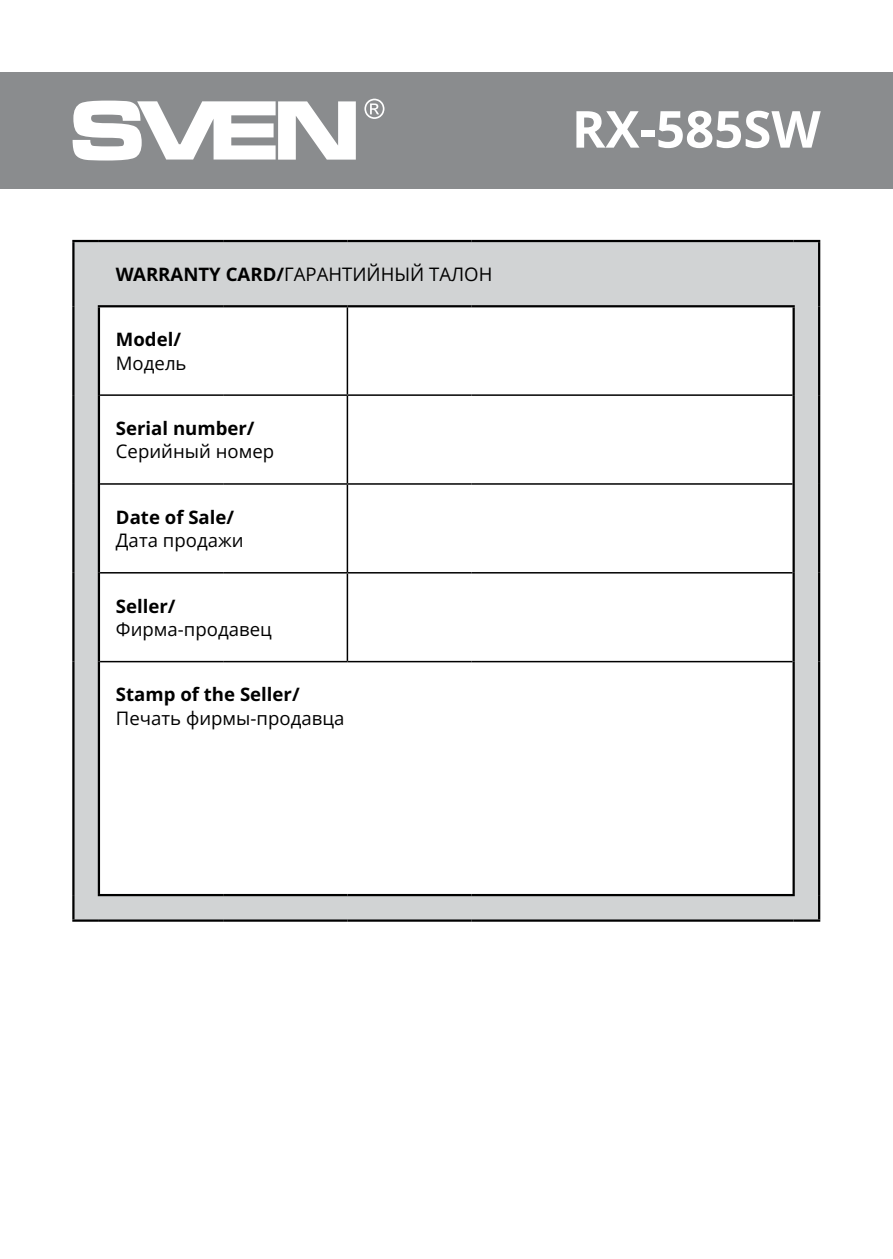
<style>
.page{position:relative;width:893px;height:1259px;background:#fff}
.page>*{position:absolute;margin:0;border:0;box-sizing:border-box;transform-origin:0 0}
.t1{font:700 51px "Open Sans";color:#fff}
.t2{font:18.6px "Open Sans";color:#000}
.t3{font:700 18.6px "Open Sans";color:#000}
.s1{font-weight:700}
</style>
<div class="page">
<div style="left:0;top:72px;width:893px;height:117px;background:#8a8c8e"></div>
<svg style="left:73px;top:101px;width:283px;height:59px"></svg>
<svg style="left:364px;top:99px;width:20px;height:20px"></svg>
<svg style="left:75px;top:242px;width:743px;height:677px"></svg>
<hr style="left:98px;top:307px;width:2px;height:88px;background:#000">
<hr style="left:98px;top:395px;width:2px;height:89px;background:#000">
<hr style="left:98px;top:484px;width:2px;height:89px;background:#000">
<hr style="left:98px;top:573px;width:2px;height:88px;background:#000">
<hr style="left:98px;top:661px;width:2px;height:233px;background:#000">
<hr style="left:72px;top:240px;width:27px;height:2px;background:#000">
<hr style="left:72px;top:242px;width:3px;height:64px;background:#000">
<hr style="left:99px;top:240px;width:124px;height:2px;background:#000">
<hr style="left:223px;top:240px;width:124px;height:2px;background:#000">
<hr style="left:347px;top:240px;width:125px;height:2px;background:#000">
<hr style="left:472px;top:240px;width:322px;height:2px;background:#000">
<hr style="left:794px;top:240px;width:26px;height:2px;background:#000">
<hr style="left:818px;top:242px;width:2px;height:64px;background:#000">
<hr style="left:72px;top:306px;width:3px;height:89px;background:#000">
<hr style="left:72px;top:395px;width:3px;height:89px;background:#000">
<hr style="left:72px;top:484px;width:3px;height:89px;background:#000">
<hr style="left:72px;top:573px;width:3px;height:88px;background:#000">
<hr style="left:72px;top:661px;width:3px;height:234px;background:#000">
<hr style="left:72px;top:895px;width:3px;height:24px;background:#000">
<hr style="left:818px;top:895px;width:2px;height:24px;background:#000">
<hr style="left:72px;top:919px;width:27px;height:2px;background:#000">
<hr style="left:99px;top:919px;width:124px;height:2px;background:#000">
<hr style="left:223px;top:919px;width:124px;height:2px;background:#000">
<hr style="left:347px;top:919px;width:125px;height:2px;background:#000">
<hr style="left:472px;top:919px;width:322px;height:2px;background:#000">
<hr style="left:794px;top:919px;width:26px;height:2px;background:#000">
<hr style="left:98px;top:305px;width:125px;height:2px;background:#000">
<hr style="left:223px;top:305px;width:124px;height:2px;background:#000">
<hr style="left:347px;top:305px;width:125px;height:2px;background:#000">
<hr style="left:472px;top:305px;width:323px;height:2px;background:#000">
<hr style="left:818px;top:306px;width:2px;height:89px;background:#000">
<hr style="left:818px;top:395px;width:2px;height:89px;background:#000">
<hr style="left:818px;top:484px;width:2px;height:89px;background:#000">
<hr style="left:818px;top:573px;width:2px;height:88px;background:#000">
<hr style="left:818px;top:661px;width:2px;height:234px;background:#000">
<hr style="left:792px;top:307px;width:3px;height:88px;background:#000">
<hr style="left:792px;top:395px;width:3px;height:89px;background:#000">
<hr style="left:792px;top:484px;width:3px;height:89px;background:#000">
<hr style="left:792px;top:573px;width:3px;height:88px;background:#000">
<hr style="left:792px;top:661px;width:3px;height:233px;background:#000">
<hr style="left:98px;top:894px;width:125px;height:2px;background:#000">
<hr style="left:223px;top:894px;width:124px;height:2px;background:#000">
<hr style="left:347px;top:894px;width:125px;height:2px;background:#000">
<hr style="left:472px;top:894px;width:323px;height:2px;background:#000">
<hr style="left:347px;top:307px;width:1px;height:87px;background:#000">
<hr style="left:100px;top:394px;width:123px;height:2px;background:#000">
<hr style="left:223px;top:394px;width:124px;height:2px;background:#000">
<hr style="left:347px;top:394px;width:125px;height:2px;background:#000">
<hr style="left:347px;top:396px;width:1px;height:87px;background:#000">
<hr style="left:472px;top:394px;width:320px;height:2px;background:#000">
<hr style="left:100px;top:483px;width:123px;height:2px;background:#000">
<hr style="left:223px;top:483px;width:124px;height:2px;background:#000">
<hr style="left:347px;top:483px;width:125px;height:2px;background:#000">
<hr style="left:347px;top:485px;width:1px;height:87px;background:#000">
<hr style="left:472px;top:483px;width:320px;height:2px;background:#000">
<hr style="left:100px;top:572px;width:123px;height:1px;background:#000">
<hr style="left:223px;top:572px;width:124px;height:1px;background:#000">
<hr style="left:347px;top:572px;width:125px;height:1px;background:#000">
<hr style="left:347px;top:573px;width:1px;height:88px;background:#000">
<hr style="left:472px;top:572px;width:320px;height:1px;background:#000">
<hr style="left:100px;top:661px;width:123px;height:1px;background:#000">
<hr style="left:223px;top:661px;width:124px;height:1px;background:#000">
<hr style="left:347px;top:661px;width:125px;height:1px;background:#000">
<hr style="left:472px;top:661px;width:320px;height:1px;background:#000">
<p class="t2" style="left:116px;top:261px;width:378px"><span class="s1">WARRANTY CARD/</span>ГАРАНТИЙНЫЙ ТАЛОН</p>
<p class="t3" style="left:116px;top:326px;width:67px">Model/</p>
<p class="t2" style="left:116px;top:350px;width:72px">Модель</p>
<p class="t3" style="left:116px;top:415px;width:140px">Serial number/</p>
<p class="t2" style="left:116px;top:439px;width:160px">Серийный номер</p>
<p class="t3" style="left:116px;top:504px;width:120px">Date of Sale/</p>
<p class="t2" style="left:116px;top:528px;width:129px">Дата продажи</p>
<p class="t3" style="left:116px;top:592px;width:61px">Seller/</p>
<p class="t2" style="left:116px;top:616px;width:157px">Фирма-продавец</p>
<p class="t3" style="left:116px;top:681px;width:185px">Stamp of the Seller/</p>
<p class="t2" style="left:116px;top:705px;width:230px">Печать фирмы-продавца</p>
<h1 class="t1" style="left:572px;top:93px;width:250px">RX-585SW</h1>
</div>
